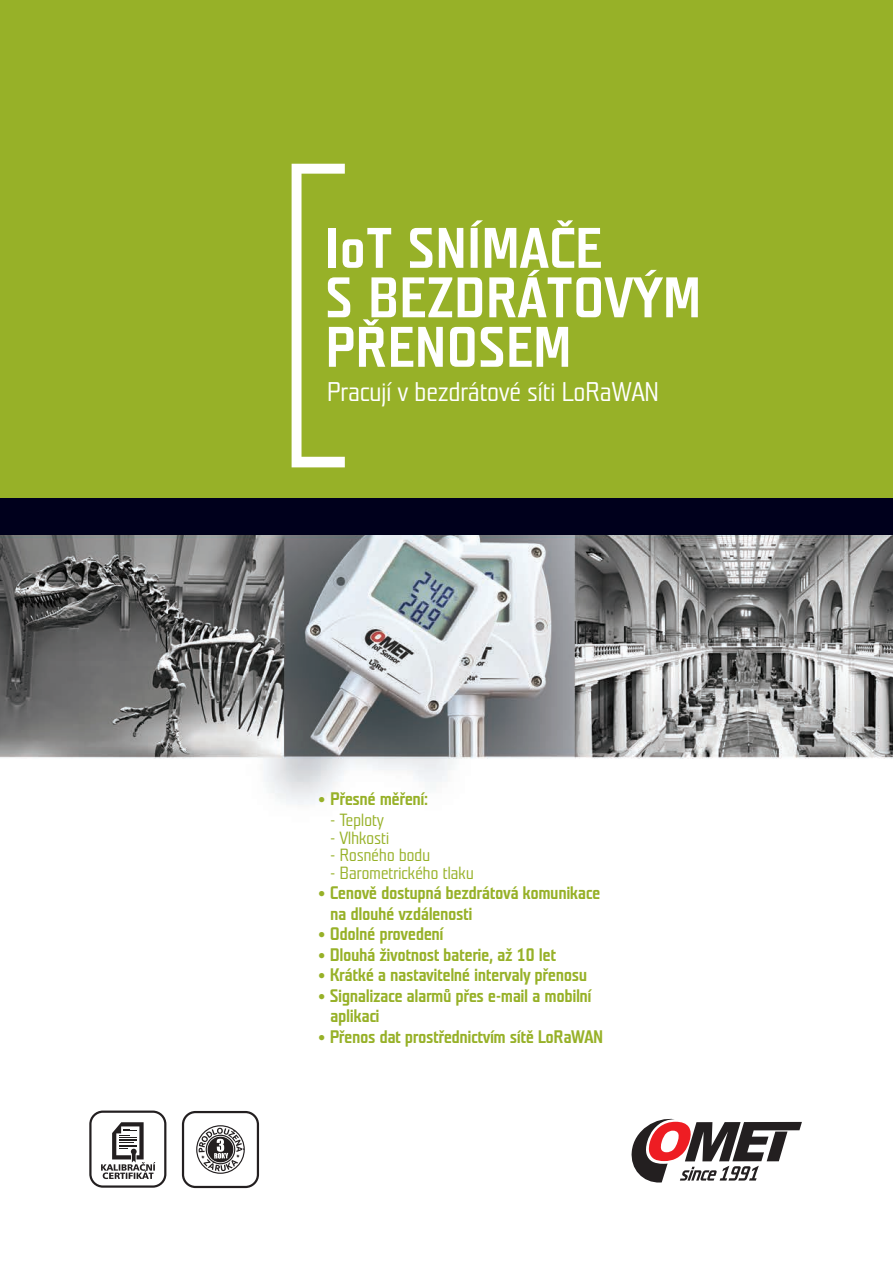
<style>
.page{position:relative;width:893px;height:1263px;background:#fff}
.page>*{position:absolute;margin:0;border:0;box-sizing:border-box;transform-origin:0 0}
.t1{font:700 57px/49.5px "Teuton Mager";color:#fff}
.t2{font:27px "Teuton Mager";letter-spacing:-.025em;color:#fff}
.t3{font:700 18.15px/20.4px "Teuton Mager";letter-spacing:-.025em;color:#97b128}
.t4{font:17.7px "Teuton Mager";letter-spacing:-.025em;color:#97b128}
.s1{font-family:"Verdana";font-weight:400;font-size:12.15px}
</style>
<div class="page">
<img style="left:0;top:534px;width:893px;height:655px">
<div style="left:0;top:0;width:893px;height:534px;background:#97b128"></div>
<svg style="left:631px;top:1118px;width:171px;height:65px"></svg>
<svg style="left:292px;top:164px;width:53px;height:303px"></svg>
<div style="left:0;top:498px;width:893px;height:36px;background:#00001c"></div>
<svg style="left:182px;top:1111px;width:77px;height:77px"></svg>
<svg style="left:89px;top:1110px;width:77px;height:78px"></svg>
<h1 class="t1" style="left:325px;top:226px;width:378px">IoT SNÍMAČE<br>S BEZDRÁTOVÝM<br>PŘENOSEM</h1>
<h2 class="t2" style="left:327px;top:378px;width:334px">Pracují v bezdrátové síti LoRaWAN</h2>
<p class="t3" style="left:318px;top:790px;width:111px"><span class="s1">●</span> Přesné měření:</p>
<p class="t4" style="left:330px;top:811px;width:55px">- Teploty</p>
<p class="t4" style="left:330px;top:829px;width:61px">- Vlhkosti</p>
<p class="t4" style="left:330px;top:846px;width:102px">- Rosného bodu</p>
<p class="t4" style="left:330px;top:864px;width:145px">- Barometrického tlaku</p>
<p class="t3" style="left:330px;top:884px;width:272px;text-indent:-12px"><span class="s1">●</span> Cenově dostupná bezdrátová komunikace na dlouhé vzdálenosti</p>
<p class="t3" style="left:318px;top:925px;width:127px"><span class="s1">●</span> Odolné provedení</p>
<p class="t3" style="left:318px;top:945px;width:239px"><span class="s1">●</span> Dlouhá životnost baterie, až 10 let</p>
<p class="t3" style="left:318px;top:966px;width:270px"><span class="s1">●</span> Krátké a nastavitelné intervaly přenosu</p>
<p class="t3" style="left:330px;top:986px;width:263px;text-indent:-12px"><span class="s1">●</span> Signalizace alarmů přes e-mail a mobilní aplikaci</p>
<p class="t3" style="left:318px;top:1027px;width:287px"><span class="s1">●</span> Přenos dat prostřednictvím sítě LoRaWAN</p>
</div>
